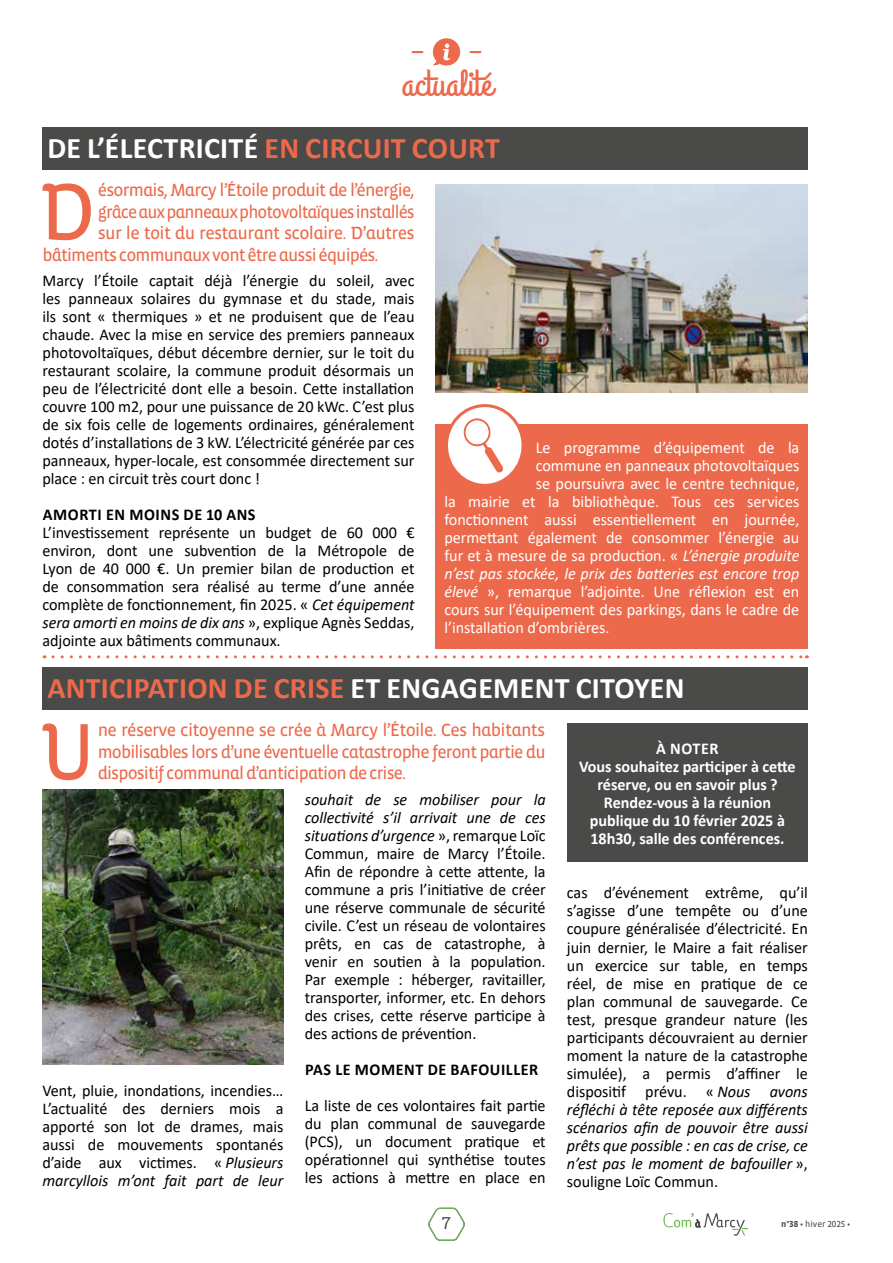
<style>
.page{position:relative;width:893px;height:1263px;background:#fff}
.page>*{position:absolute;margin:0;border:0;box-sizing:border-box;transform-origin:0 0}
.t1{font:81.75px "Vista Sans Alt Reg";color:#ed694b}
.t2{font:37.5px "Grand Hotel";color:#ed694b}
.t3{font:700 30px "Calibri";letter-spacing:.01em;color:#ed694b}
.t4{font:700 30px "Calibri";letter-spacing:.01em;color:#fff}
.t5{font:18px/21.6px "Vista Sans Alt Reg";letter-spacing:-.05em;color:#ed694b;text-align:justify}
.t6{font:18px "Vista Sans Alt Reg";letter-spacing:-.05em;color:#ed694b;scale:.96 1}
.t7{font:16.5px/18px "Calibri";letter-spacing:-.005em;color:#000;text-align:justify}
.t8{font:16.5px "Calibri";letter-spacing:-.005em;color:#fff}
.t9{font:700 16.5px/18px "Calibri";letter-spacing:-.005em;color:#fff;text-align:center}
.t10{font:italic 16.5px "Calibri";letter-spacing:-.005em;color:#fff}
.t11{font:700 16.5px "Calibri";letter-spacing:.035em;color:#000}
.t12{font:16.5px "Roboto Slab";color:#4a4a49}
.t13{font:9px "Vista Sans Alt Reg";color:#4a4a49}
.s1{color:#ed694b}
.s2{font-style:italic}
.s3{color:#fff}
.s4{font-family:"Vista Sans Alt";font-weight:700}
</style>
<div class="page">
<svg style="left:413px;top:51px;width:9px;height:2px"></svg>
<svg style="left:471px;top:51px;width:9px;height:2px"></svg>
<svg style="left:432px;top:38px;width:29px;height:28px"></svg>
<div style="left:436px;top:424px;width:372px;height:225px;background:#ed694b"></div>
<div style="left:567px;top:723px;width:241px;height:139px;background:#4a4a49"></div>
<img style="left:436px;top:184px;width:372px;height:209px">
<img style="left:43px;top:790px;width:240px;height:274px">
<div style="left:446px;top:406px;width:77px;height:79px;background:#fff;border-radius:50%"></div>
<div style="left:445px;top:404px;width:79px;height:83px;border:3px solid #ed694b;border-radius:50%"></div>
<svg style="left:463px;top:418px;width:40px;height:55px"></svg>
<div style="left:466px;top:420px;width:23px;height:24px;background:#fff;border-radius:50%"></div>
<svg style="left:53px;top:655px;width:754px;height:3px"></svg>
<svg style="left:663px;top:1213px;width:85px;height:23px"></svg>
<div style="left:43px;top:128px;width:765px;height:42px;background:#4a4a49"></div>
<div style="left:43px;top:667px;width:765px;height:43px;background:#4a4a49"></div>
<svg style="left:428px;top:1207px;width:37px;height:34px"></svg>
<h2 class="t2" style="left:402px;top:60px;width:92px">actualité</h2>
<h3 class="t4" style="left:47px;top:127px;width:454px">DE L’ÉLECTRICITÉ <span class="s1">EN CIRCUIT COURT</span></h3>
<h1 class="t1" style="left:39px;top:170px;width:59px">D</h1>
<p class="t5" style="left:98px;top:180px;width:318px">ésormais, Marcy l’Étoile produit de l’énergie,</p>
<p class="t6" style="left:98px;top:203px;width:331px">grâce aux panneaux photovoltaïques installés</p>
<p class="t5" style="left:98px;top:223px;width:318px">sur le toit du restaurant scolaire. D’autres</p>
<p class="t5" style="left:43px;top:245px;width:338px">bâtiments communaux vont être aussi équipés.</p>
<p class="t7" style="left:43px;top:271px;width:374px">Marcy l’Étoile captait déjà l’énergie du soleil, avec les panneaux solaires du gymnase et du stade, mais ils sont « thermiques » et ne produisent que de l’eau chaude. Avec la mise en service des premiers panneaux photovoltaïques, début décembre dernier, sur le toit du restaurant scolaire, la commune produit désormais un peu de l’électricité dont elle a besoin. Cette installation couvre 100 m2, pour une puissance de 20 kWc. C’est plus de six fois celle de logements ordinaires, généralement dotés d’installations de 3 kW. L’électricité générée par ces panneaux, hyper-locale, est consommée directement sur place : en circuit très court donc !</p>
<p class="t11" style="left:43px;top:503px;width:214px">AMORTI EN MOINS DE 10 ANS</p>
<p class="t7" style="left:43px;top:523px;width:374px">L’investissement représente un budget de 60 000 € environ, dont une subvention de la Métropole de Lyon de 40 000 €. Un premier bilan de production et de consommation sera réalisé au terme d’une année complète de fonctionnement, fin 2025. « <span class="s2">Cet équipement sera amorti en moins de dix ans</span> », explique Agnès Seddas, adjointe aux bâtiments communaux.</p>
<p class="t8" style="left:536px;top:436px;width:265px">Le programme d’équipement de la</p>
<p class="t8" style="left:536px;top:454px;width:265px">commune en panneaux photovoltaïques</p>
<p class="t8" style="left:536px;top:472px;width:265px">se poursuivra avec le centre technique,</p>
<p class="t8" style="left:444px;top:490px;width:356px">la mairie et la bibliothèque. Tous ces services</p>
<p class="t8" style="left:444px;top:508px;width:356px">fonctionnent aussi essentiellement en journée,</p>
<p class="t8" style="left:444px;top:526px;width:357px">permettant également de consommer l’énergie au</p>
<p class="t8" style="left:444px;top:544px;width:357px">fur et à mesure de sa production. « <span class="s2">L’énergie produite</span></p>
<p class="t10" style="left:444px;top:562px;width:357px">n’est pas stockée, le prix des batteries est encore trop</p>
<p class="t8" style="left:444px;top:580px;width:356px"><span class="s2">élevé</span> », remarque l’adjointe. Une réflexion est en</p>
<p class="t8" style="left:444px;top:598px;width:356px">cours sur l’équipement des parkings, dans le cadre de</p>
<p class="t8" style="left:444px;top:616px;width:167px">l’installation d’ombrières.</p>
<h3 class="t3" style="left:47px;top:667px;width:639px">ANTICIPATION DE CRISE <span class="s3">ET ENGAGEMENT CITOYEN</span></h3>
<h1 class="t1" style="left:40px;top:710px;width:57px">U</h1>
<p class="t5" style="left:98px;top:720px;width:449px">ne réserve citoyenne se crée à Marcy l’Étoile. Ces habitants mobilisables lors d’une éventuelle catastrophe feront partie du dispositif communal d’anticipation de crise.</p>
<p class="t7" style="left:43px;top:1081px;width:242px">Vent, pluie, inondations, incendies… L’actualité des derniers mois a apporté son lot de drames, mais aussi de mouvements spontanés d’aide aux victimes. « <span class="s2">Plusieurs marcyllois m’ont fait part de leur</span></p>
<p class="t7" style="left:305px;top:790px;width:242px"><span class="s2">souhait de se mobiliser pour la collectivité s’il arrivait une de ces situations d’urgence</span> », remarque Loïc Commun, maire de Marcy l’Étoile.<br>Afin de répondre à cette attente, la commune a pris l’initiative de créer une réserve communale de sécurité civile. C’est un réseau de volontaires prêts, en cas de catastrophe, à venir en soutien à la population.<br>Par exemple : héberger, ravitailler, transporter, informer, etc. En dehors des crises, cette réserve participe à des actions de prévention.</p>
<p class="t11" style="left:305px;top:1057px;width:235px">PAS LE MOMENT DE BAFOUILLER</p>
<p class="t7" style="left:305px;top:1096px;width:242px">La liste de ces volontaires fait partie du plan communal de sauvegarde (PCS), un document pratique et opérationnel qui synthétise toutes les actions à mettre en place en</p>
<p class="t12" style="left:442px;top:1212px;width:11px">7</p>
<p class="t9" style="left:579px;top:739px;width:218px">À NOTER<br>Vous souhaitez participer à cette réserve, ou en savoir plus ?<br>Rendez-vous à la réunion publique du 10 février 2025 à<br>18h30, salle des conférences.</p>
<p class="t7" style="left:567px;top:883px;width:242px">cas d’événement extrême, qu’il s’agisse d’une tempête ou d’une coupure généralisée d’électricité. En juin dernier, le Maire a fait réaliser un exercice sur table, en temps réel, de mise en pratique de ce plan communal de sauvegarde. Ce test, presque grandeur nature (les participants découvraient au dernier moment la nature de la catastrophe simulée), a permis d’affiner le dispositif prévu. « <span class="s2">Nous avons réfléchi à tête reposée aux différents scénarios afin de pouvoir être aussi prêts que possible : en cas de crise, ce n’est pas le moment de bafouiller</span> », souligne Loïc Commun.</p>
<p class="t13" style="left:781px;top:1219px;width:71px"><span class="s4">n°38 •</span> hiver 2025 <span class="s4">•</span></p>
</div>
